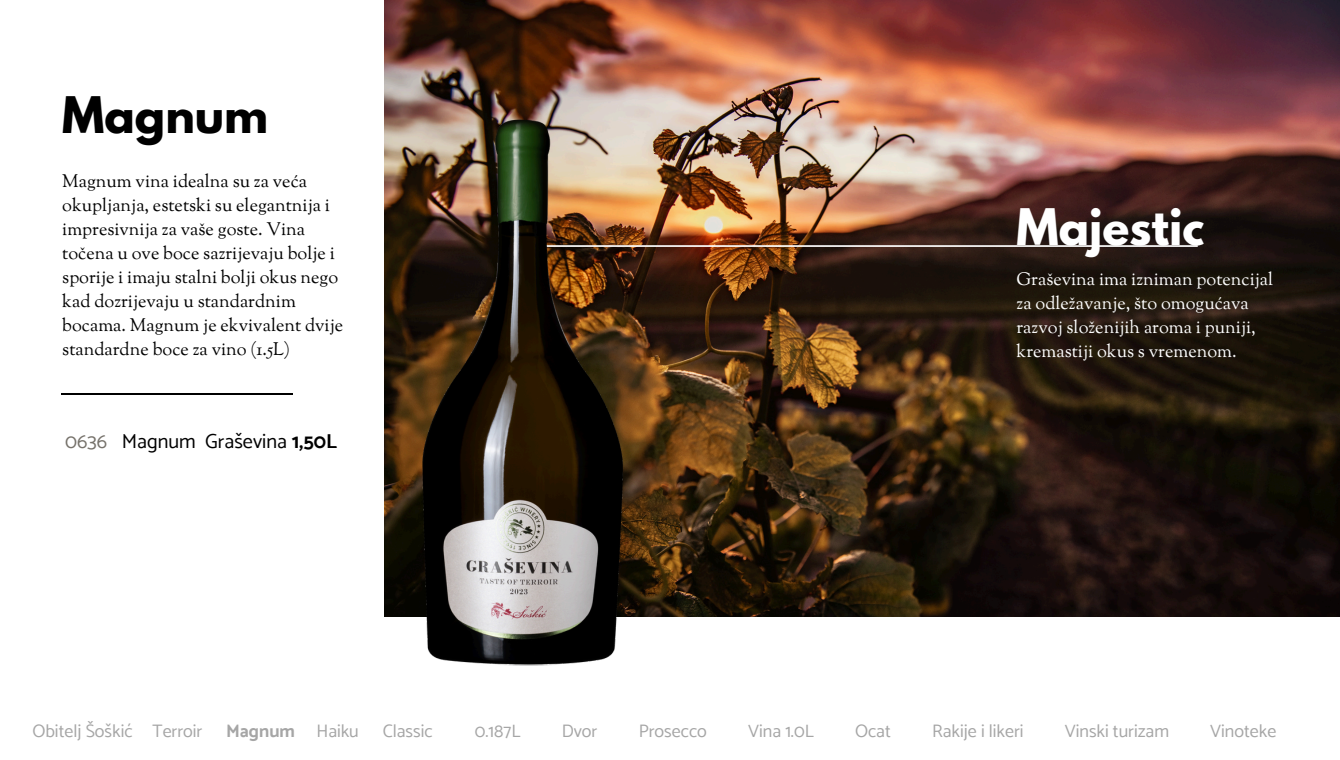
<style>
.page{position:relative;width:1340px;height:760px;background:#fff}
.page>*{position:absolute;margin:0;border:0;box-sizing:border-box;transform-origin:0 0}
.t1{font:700 44.55px "League Spartan";color:#fff}
.t2{font:700 44.55px "League Spartan";color:#000}
.t3{font:20.25px "Catamaran";color:#000}
.t4{font:20.25px "Catamaran";color:#76726b}
.t5{font:18px/24.1px "Sorts Mill Goudy";color:#000}
.t6{font:18px/24.1px "Sorts Mill Goudy";color:#fff}
.t7{font:18px "Catamaran";color:#a6a6a6}
.t8{font:700 18px "Catamaran";color:#a6a6a6}
.s1{font-weight:700}
</style>
<div class="page">
<hr style="left:62px;top:392px;width:231px;height:2px;background:#000">
<img style="left:384px;top:0;width:955px;height:616px">
<hr style="left:534px;top:245px;width:663px;height:2px;background:#fff">
<img style="left:386px;top:107px;width:268px;height:558px">
<h1 class="t2" style="left:62px;top:92px;width:207px">Magnum</h1>
<p class="t5" style="left:62px;top:171px;width:282px">Magnum vina idealna su za veća okupljanja, estetski su elegantnija i impresivnija za vaše goste. Vina točena u ove boce sazrijevaju bolje i sporije i imaju stalni bolji okus nego kad dozrijevaju u standardnim bocama. Magnum je ekvivalent dvije standardne boce za vino (1.5L)</p>
<p class="t4" style="left:65px;top:429px;width:44px">0636</p>
<p class="t3" style="left:122px;top:429px;width:217px">Magnum Graševina <span class="s1">1,50L</span></p>
<h3 class="t1" style="left:1016px;top:204px;width:189px">Majestic</h3>
<p class="t6" style="left:1016px;top:268px;width:258px">Graševina ima izniman potencijal za odležavanje, što omogućava razvoj složenijih aroma i puniji, kremastiji okus s vremenom.</p>
<p class="t7" style="left:32px;top:720px;width:102px">Obitelj Šoškić</p>
<p class="t7" style="left:153px;top:720px;width:51px">Terroir</p>
<h1 class="t7" style="left:316px;top:720px;width:44px">Haiku</h1>
<p class="t7" style="left:383px;top:720px;width:51px">Classic</p>
<p class="t7" style="left:475px;top:720px;width:47px">0.187L</p>
<p class="t7" style="left:562px;top:720px;width:37px">Dvor</p>
<h2 class="t7" style="left:639px;top:720px;width:70px">Prosecco</h2>
<h2 class="t7" style="left:748px;top:720px;width:67px">Vina 1.0L</h2>
<p class="t7" style="left:855px;top:720px;width:37px">Ocat</p>
<p class="t7" style="left:932px;top:720px;width:93px">Rakije i likeri</p>
<h4 class="t7" style="left:1065px;top:720px;width:106px">Vinski turizam</h4>
<p class="t7" style="left:1210px;top:720px;width:68px">Vinoteke</p>
<p class="t8" style="left:226px;top:720px;width:70px">Magnum</p>
</div>
